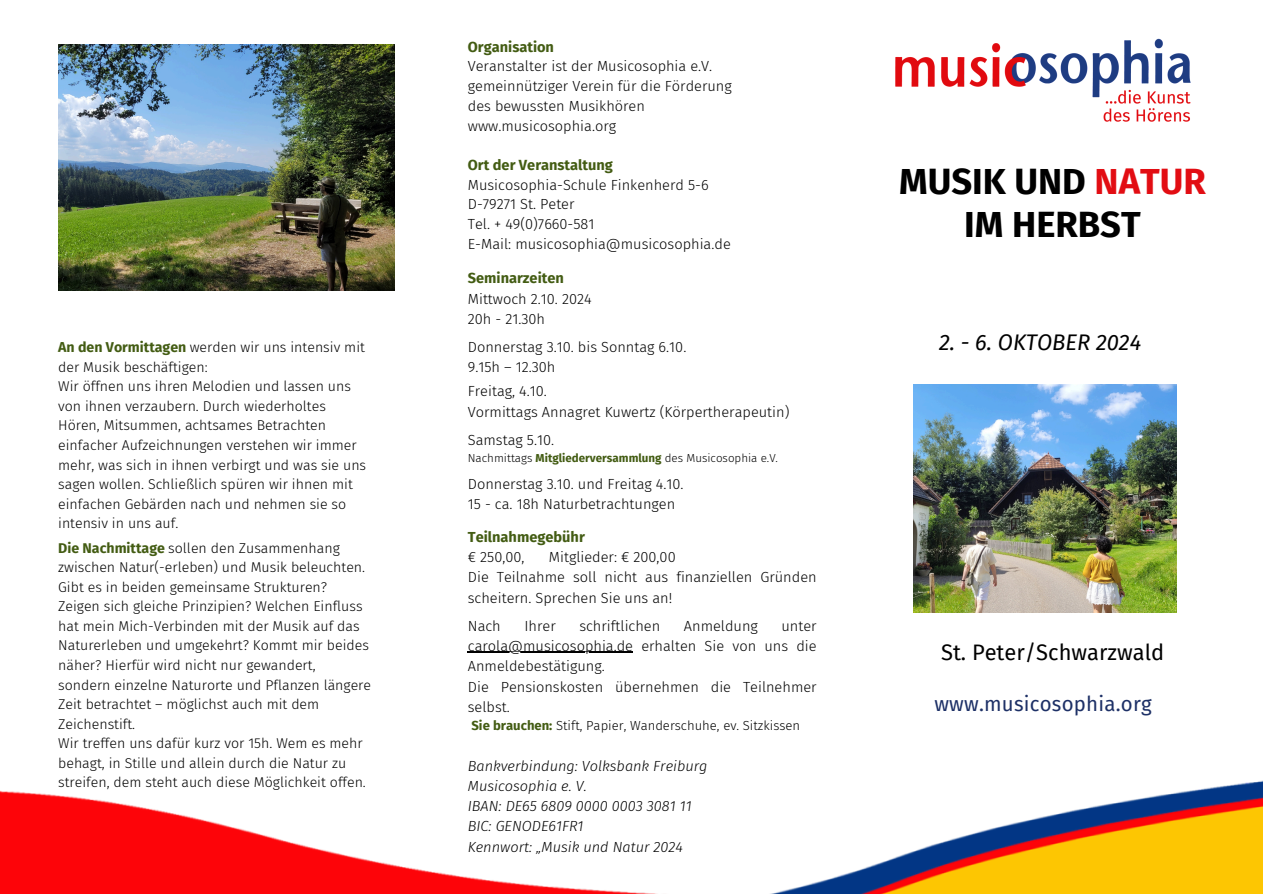
<style>
.page{position:relative;width:1263px;height:894px;background:#fff}
.page>*{position:absolute;margin:0;border:0;box-sizing:border-box;transform-origin:0 0}
.t1{font:700 36.3px/42.8px "Fira Sans";color:#000;text-align:center}
.t2{font:italic 22.05px "Fira Sans";color:#000}
.t3{font:21.9px "Fira Sans";color:#000}
.t4{font:20.4px "Fira Sans";letter-spacing:.01em;color:#1d3066}
.t5{font:300 14.55px/20.2px "Fira Sans";color:#000}
.t6{font:italic 300 14.55px/20.2px "Fira Sans";color:#000}
.t7{font:700 14.55px/20.2px "Fira Sans";color:#435c13}
.t8{font:300 14.1px/19.5px "Fira Sans";color:#000}
.t9{font:300 13.05px "Fira Sans";color:#000}
.t10{font:300 11.55px "Fira Sans";color:#000}
.s1{font-weight:700;color:#435c13}
.s2{font-weight:300;color:#000}
.s3{color:#e20d13}
</style>
<div class="page">
<img style="left:0;top:780px;width:1263px;height:113px">
<img style="left:895px;top:38px;width:296px;height:84px">
<img style="left:913px;top:384px;width:264px;height:228px">
<img style="left:58px;top:44px;width:336px;height:247px">
<hr style="left:468px;top:651px;width:165px;height:2px;background:#000">
<p class="t8" style="left:58px;top:337px;width:309px"><span class="s1">An den Vormittagen</span> werden wir uns intensiv mit der Musik beschäftigen:<br>Wir öffnen uns ihren Melodien und lassen uns von ihnen verzaubern. Durch wiederholtes Hören, Mitsummen, achtsames Betrachten einfacher Aufzeichnungen verstehen wir immer mehr, was sich in ihnen verbirgt und was sie uns sagen wollen. Schließlich spüren wir ihnen mit einfachen Gebärden nach und nehmen sie so intensiv in uns auf.</p>
<h3 class="t8" style="left:58px;top:538px;width:314px"><span class="s1">Die Nachmittage</span> sollen den Zusammenhang zwischen Natur(-erleben) und Musik beleuchten.<br>Gibt es in beiden gemeinsame Strukturen?<br>Zeigen sich gleiche Prinzipien? Welchen Einfluss hat mein Mich-Verbinden mit der Musik auf das Naturerleben und umgekehrt? Kommt mir beides näher? Hierfür wird nicht nur gewandert, sondern einzelne Naturorte und Pflanzen längere Zeit betrachtet – möglichst auch mit dem Zeichenstift.<br>Wir treffen uns dafür kurz vor 15h. Wem es mehr behagt, in Stille und allein durch die Natur zu streifen, dem steht auch diese Möglichkeit offen.</h3>
<h4 class="t5" style="left:468px;top:37px;width:265px;line-height:19.6px"><span class="s1">Organisation<br></span>Veranstalter ist der Musicosophia e.V. gemeinnütziger Verein für die Förderung des bewussten Musikhören www.musicosophia.org</h4>
<h4 class="t5" style="left:468px;top:155px;width:264px;line-height:19.6px"><span class="s1">Ort der Veranstaltung<br></span>Musicosophia-Schule Finkenherd 5-6<br>D-79271 St. Peter<br>Tel. + 49(0)7660-581<br>E-Mail: musicosophia@musicosophia.de</h4>
<h4 class="t5" style="left:468px;top:268px;width:125px"><span class="s1">Seminarzeiten<br></span>Mittwoch 2.10. 2024<br>20h - 21.30h</h4>
<p class="t5" style="left:468px;top:337px;width:220px">Donnerstag 3.10. bis Sonntag 6.10.<br>9.15h – 12.30h</p>
<p class="t5" style="left:468px;top:381px;width:323px">Freitag, 4.10.<br>Vormittags Annagret Kuwertz (Körpertherapeutin)</p>
<h4 class="t5" style="left:468px;top:429px;width:88px">Samstag 5.10.</h4>
<h4 class="t10" style="left:468px;top:451px;width:312px">Nachmittags <span class="s1">Mitgliederversammlung</span> des Musicosophia e.V.</h4>
<h4 class="t5" style="left:468px;top:474px;width:217px">Donnerstag 3.10. und Freitag 4.10.<br>15 - ca. 18h Naturbetrachtungen</h4>
<h4 class="t7" style="left:468px;top:526px;width:118px">Teilnahmegebühr <span class="s2">€ 250,00,</span></h4>
<h4 class="t5" style="left:468px;top:546px;width:350px;text-indent:81px">Mitglieder: € 200,00<br>Die Teilnahme soll nicht aus finanziellen Gründen scheitern. Sprechen Sie uns an!</h4>
<p class="t5" style="left:468px;top:615px;width:34px">Nach</p>
<p class="t5" style="left:524px;top:615px;width:33px">Ihrer</p>
<p class="t5" style="left:579px;top:615px;width:82px">schriftlichen</p>
<p class="t5" style="left:684px;top:615px;width:76px">Anmeldung</p>
<p class="t5" style="left:781px;top:615px;width:37px">unter</p>
<h4 class="t5" style="left:468px;top:635px;width:350px">carola@musicosophia.de erhalten Sie von uns die<br>Anmeldebestätigung.<br>Die Pensionskosten übernehmen die Teilnehmer selbst.</h4>
<h4 class="t9" style="left:471px;top:718px;width:330px"><span class="s1">Sie brauchen:</span> Stift, Papier, Wanderschuhe, ev. Sitzkissen</h4>
<h4 class="t6" style="left:468px;top:755px;width:241px">Bankverbindung: Volksbank Freiburg</h4>
<h4 class="t6" style="left:468px;top:775px;width:225px">Musicosophia e. V.<br>IBAN: DE65 6809 0000 0003 3081 11<br>BIC: GENODE61FR1<br>Kennwort: „Musik und Natur 2024</h4>
<h1 class="t1" style="left:899px;top:160px;width:308px">MUSIK UND <span class="s3">NATUR<br></span>IM HERBST</h1>
<p class="t2" style="left:939px;top:329px;width:204px">2. - 6. OKTOBER 2024</p>
<p class="t3" style="left:941px;top:639px;width:225px">St. Peter/Schwarzwald</p>
<h3 class="t4" style="left:934px;top:691px;width:219px">www.musicosophia.org</h3>
</div>
